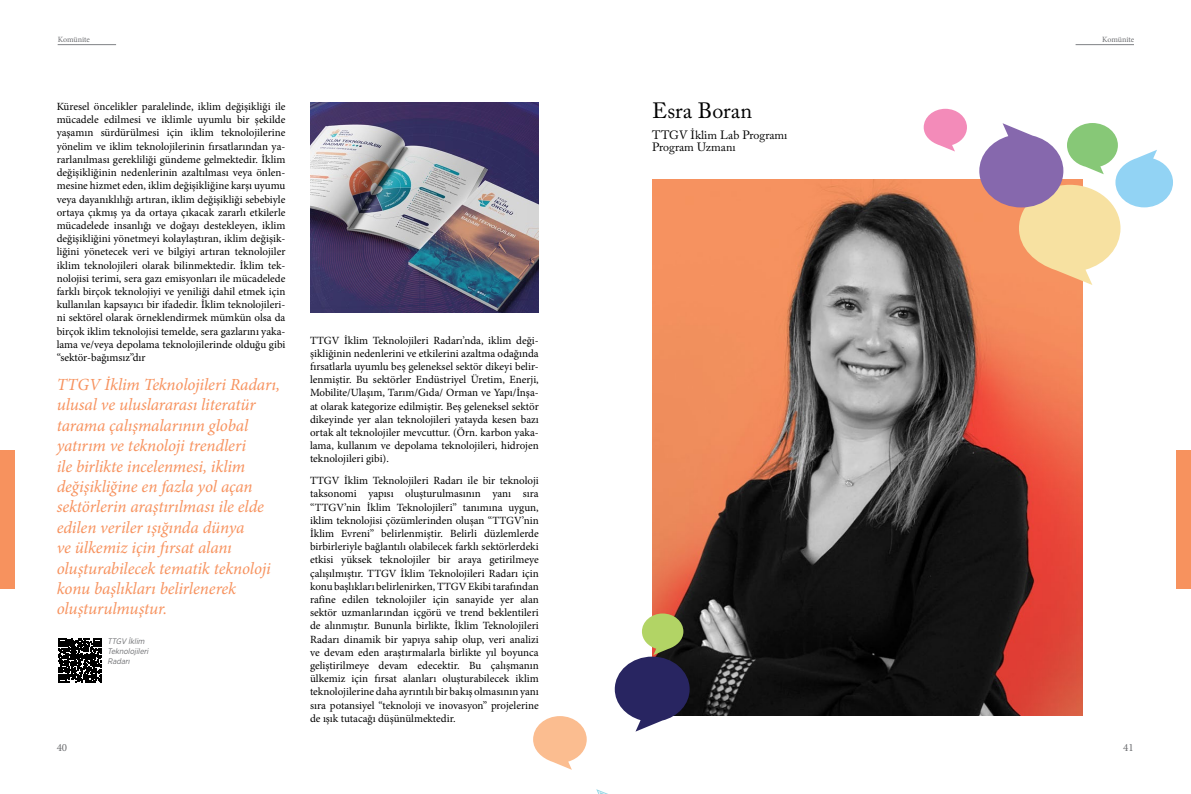
<style>
.page{position:relative;width:1191px;height:794px;background:#fff}
.page>*{position:absolute;margin:0;border:0;box-sizing:border-box;transform-origin:0 0}
.t1{font:22px "Adobe Caslon Pro";color:#000}
.t2{font:italic 17px/20.4px "Minion Pro";letter-spacing:-.01em;color:#f7925e}
.t3{font:12px/12px "Adobe Caslon Pro";color:#000}
.t4{font:11px/13.2px "Minion Pro";color:#000;text-align:justify}
.t5{font:11px "Minion Pro";color:#6d6e71}
.t6{font:italic 8px/9.6px "Gotham Narrow";color:#6d6e71}
.t7{font:8px "Minion Pro";letter-spacing:-.01em;color:#6d6e71}
</style>
<div class="page">
<div style="left:0;top:450px;width:14px;height:139px;background:#f7925e"></div>
<hr style="left:58px;top:44px;width:58px;height:1px;background:#808285">
<hr style="left:1075px;top:44px;width:59px;height:1px;background:#808285">
<img style="left:652px;top:179px;width:430px;height:536px">
<div style="left:1176px;top:450px;width:15px;height:139px;background:#f7925e"></div>
<svg style="left:979px;top:123px;width:194px;height:162px"></svg>
<svg style="left:58px;top:639px;width:44px;height:43px"></svg>
<img style="left:310px;top:102px;width:229px;height:211px">
<svg style="left:596px;top:789px;width:12px;height:5px"></svg>
<svg style="left:615px;top:613px;width:74px;height:118px"></svg>
<svg style="left:533px;top:716px;width:54px;height:54px"></svg>
<svg style="left:923px;top:109px;width:44px;height:42px"></svg>
<p class="t7" style="left:58px;top:34px;width:34px">Komünite</p>
<p class="t7" style="left:1102px;top:34px;width:34px">Komünite</p>
<p class="t4" style="left:57px;top:100px;width:230px">Küresel öncelikler paralelinde, iklim değişikliği ile mücadele edilmesi ve iklimle uyumlu bir şekilde yaşamın sürdürülmesi için iklim teknolojilerine yönelim ve iklim teknolojilerinin fırsatlarından ya&shy;rarlanılması gerekliliği gündeme gelmektedir. İklim değişikliğinin nedenlerinin azaltılması veya önlen&shy;mesine hizmet eden, iklim değişikliğine karşı uyumu veya dayanıklılığı artıran, iklim değişikliği sebebiyle ortaya çıkmış ya da ortaya çıkacak zararlı etkilerle mücadelede insanlığı ve doğayı destekleyen, iklim değişikliğini yönetmeyi kolaylaştıran, iklim değişik&shy;liğini yönetecek veri ve bilgiyi artıran teknolojiler iklim teknolojileri olarak bilinmektedir. İklim tek&shy;nolojisi terimi, sera gazı emisyonları ile mücadelede farklı birçok teknolojiyi ve yeniliği dahil etmek için kullanılan kapsayıcı bir ifadedir. İklim teknolojileri&shy;ni sektörel olarak örneklendirmek mümkün olsa da birçok iklim teknolojisi temelde, sera gazlarını yaka&shy;lama ve/veya depolama teknolojilerinde olduğu gibi “sektör-bağımsız”dır</p>
<p class="t2" style="left:57px;top:374px;width:225px">TTGV İklim Teknolojileri Radarı, ulusal ve uluslararası literatür tarama çalışmalarının global yatırım ve teknoloji trendleri<br>ile birlikte incelenmesi, iklim değişikliğine en fazla yol açan sektörlerin araştırılması ile elde edilen veriler ışığında dünya<br>ve ülkemiz için fırsat alanı oluşturabilecek tematik teknoloji konu başlıkları belirlenerek oluşturulmuştur.</p>
<p class="t6" style="left:107px;top:636px;width:44px">TTGV İklim<br>Teknolojileri<br>Radarı</p>
<p class="t4" style="left:310px;top:333px;width:230px">TTGV İklim Teknolojileri Radarı’nda, iklim deği&shy;şikliğinin nedenlerini ve etkilerini azaltma odağında fırsatlarla uyumlu beş geleneksel sektör dikeyi belir&shy;lenmiştir. Bu sektörler Endüstriyel Üretim, Enerji, Mobilite/Ulaşım, Tarım/Gıda/ Orman ve Yapı/İnşa&shy;at olarak kategorize edilmiştir. Beş geleneksel sektör dikeyinde yer alan teknolojileri yatayda kesen bazı ortak alt teknolojiler mevcuttur. (Örn. karbon yaka&shy;lama, kullanım ve depolama teknolojileri, hidrojen teknolojileri gibi).</p>
<p class="t4" style="left:310px;top:474px;width:230px">TTGV İklim Teknolojileri Radarı ile bir teknoloji taksonomi yapısı oluşturulmasının yanı sıra “TTGV’nin İklim Teknolojileri” tanımına uygun, iklim teknolojisi çözümlerinden oluşan “TTGV’nin İklim Evreni” belirlenmiştir. Belirli düzlemlerde birbirleriyle bağlantılı olabilecek farklı sektörlerdeki etkisi yüksek teknolojiler bir araya getirilmeye çalışılmıştır. TTGV İklim Teknolojileri Radarı için konu başlıkları belirlenirken, TTGV Ekibi tarafından rafine edilen teknolojiler için sanayide yer alan sektör uzmanlarından içgörü ve trend beklentileri de alınmıştır. Bununla birlikte, İklim Teknolojileri Radarı dinamik bir yapıya sahip olup, veri analizi ve devam eden araştırmalarla birlikte yıl boyunca geliştirilmeye devam edecektir. Bu çalışmanın ülkemiz için fırsat alanları oluşturabilecek iklim teknolojilerine daha ayrıntılı bir bakış olmasının yanı sıra potansiyel “teknoloji ve inovasyon” projelerine de ışık tutacağı düşünülmektedir.</p>
<h1 class="t1" style="left:652px;top:98px;width:101px">Esra Boran</h1>
<p class="t3" style="left:652px;top:129px;width:137px">TTGV İklim Lab Programı<br>Program Uzmanı</p>
<p class="t5" style="left:57px;top:740px;width:12px">40</p>
<p class="t5" style="left:1123px;top:740px;width:12px">41</p>
</div>
